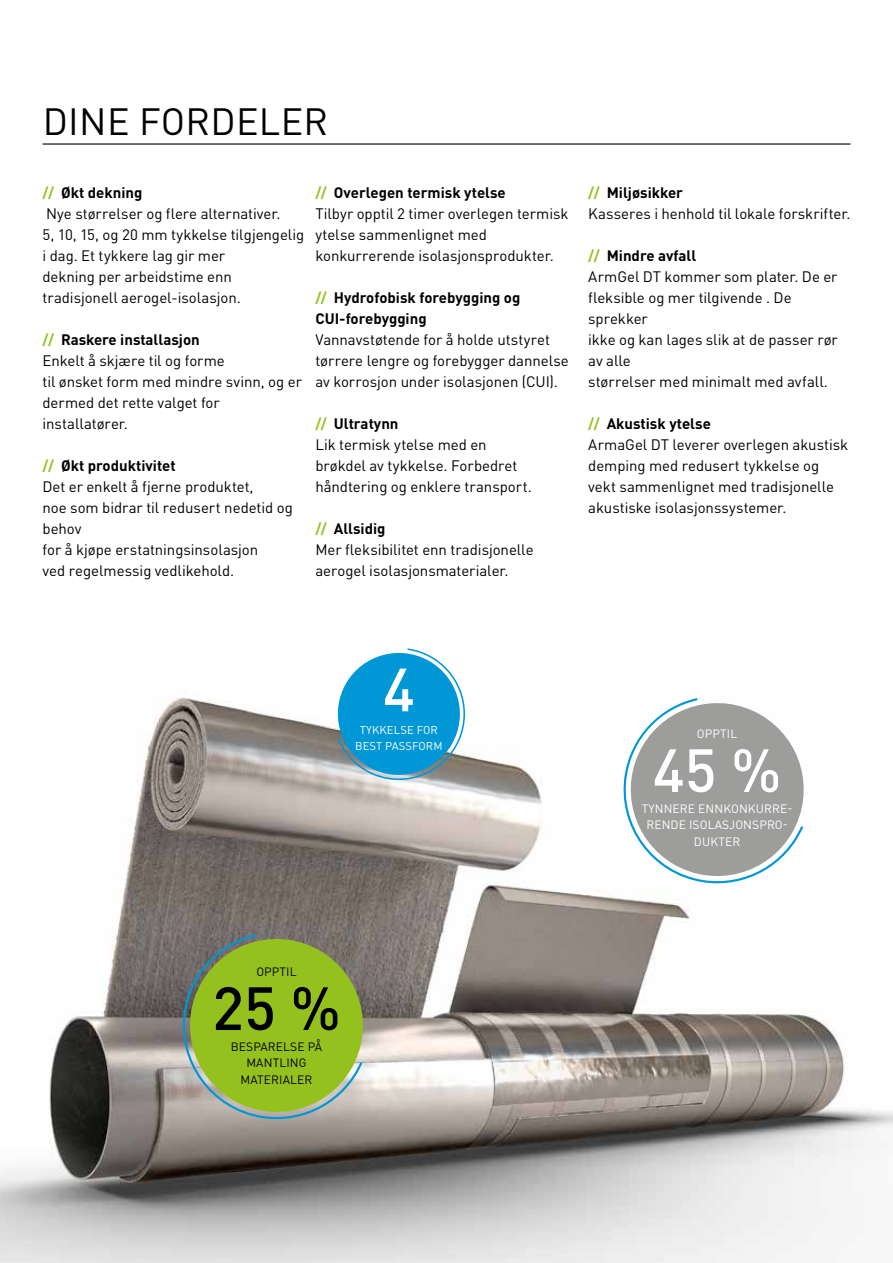
<style>
.page{position:relative;width:893px;height:1263px;background:#fff}
.page>*{position:absolute;margin:0;border:0;box-sizing:border-box;transform-origin:0 0}
.t1{font:500 60px "DIN Pro";color:#fff}
.t2{font:500 60px "DIN Pro";color:#000}
.t3{font:37.5px "DIN Pro";letter-spacing:.01em;color:#000}
.t4{font:15px/21px "DIN Pro";letter-spacing:-.005em;color:#000}
.t5{font:700 15px/21px "DIN Pro";color:#000}
.t6{font:12px/16.5px "DIN Pro";letter-spacing:.01em;color:#fff;text-align:center}
.t7{font:12px/16.5px "DIN Pro";letter-spacing:.01em;color:#000;text-align:center}
.t8{font:11.25px/16.5px "DIN Pro";letter-spacing:.01em;color:#fff;text-align:center}
.s1{font-weight:700;color:#95c11f}
.s2{font-weight:700}
.s3{color:#95c11f}
</style>
<div class="page">
<img style="left:0;top:697px;width:893px;height:566px">
<hr style="left:43px;top:143px;width:807px;height:2px;background:#000">
<svg style="left:617px;top:697px;width:199px;height:192px"></svg>
<svg style="left:176px;top:927px;width:199px;height:198px"></svg>
<svg style="left:329px;top:648px;width:140px;height:136px"></svg>
<h2 class="t3" style="left:43px;top:93px;width:287px">DINE FORDELER</h2>
<p class="t4" style="left:43px;top:181px;width:263px"><span class="s1">//</span> <span class="s2">Økt dekning<br></span>Nye størrelser og flere alternativer.<br>5, 10, 15, og 20 mm tykkelse tilgjengelig i dag. Et tykkere lag gir mer<br>dekning per arbeidstime enn tradisjonell aerogel-isolasjon.</p>
<p class="t4" style="left:43px;top:328px;width:261px"><span class="s1">//</span> <span class="s2">Raskere installasjon<br></span>Enkelt å skjære til og forme<br>til ønsket form med mindre svinn, og er dermed det rette valget for installatører.</p>
<p class="t4" style="left:43px;top:454px;width:252px"><span class="s1">//</span> <span class="s2">Økt produktivitet<br></span>Det er enkelt å fjerne produktet,<br>noe som bidrar til redusert nedetid og behov<br>for å kjøpe erstatningsinsolasjon<br>ved regelmessig vedlikehold.</p>
<p class="t4" style="left:315px;top:181px;width:255px"><span class="s1">//</span> <span class="s2">Overlegen termisk ytelse<br></span>Tilbyr opptil 2 timer overlegen termisk ytelse sammenlignet med konkurrerende isolasjonsprodukter.</p>
<p class="t5" style="left:315px;top:286px;width:207px"><span class="s3">//</span> Hydrofobisk forebygging og<br>CUI-forebygging</p>
<p class="t4" style="left:315px;top:328px;width:255px">Vannavstøtende for å holde utstyret tørrere lengre og forebygger dannelse av korrosjon under isolasjonen (CUI).</p>
<p class="t4" style="left:315px;top:412px;width:218px"><span class="s1">//</span> <span class="s2">Ultratynn<br></span>Lik termisk ytelse med en brøkdel av tykkelse. Forbedret håndtering og enklere transport.</p>
<p class="t4" style="left:315px;top:517px;width:220px"><span class="s1">//</span> <span class="s2">Allsidig<br></span>Mer fleksibilitet enn tradisjonelle aerogel isolasjonsmaterialer.</p>
<p class="t4" style="left:588px;top:181px;width:264px"><span class="s1">//</span> <span class="s2">Miljøsikker<br></span>Kasseres i henhold til lokale forskrifter.</p>
<p class="t4" style="left:588px;top:244px;width:251px"><span class="s1">//</span> <span class="s2">Mindre avfall<br></span>ArmGel DT kommer som plater. De er fleksible og mer tilgivende . De sprekker<br>ikke og kan lages slik at de passer rør av alle<br>størrelser med minimalt med avfall.</p>
<p class="t4" style="left:588px;top:412px;width:261px"><span class="s1">//</span> <span class="s2">Akustisk ytelse<br></span>ArmaGel DT leverer overlegen akustisk demping med redusert tykkelse og vekt sammenlignet med tradisjonelle akustiske isolasjonssystemer.</p>
<h1 class="t1" style="left:383px;top:643px;width:33px">4</h1>
<p class="t8" style="left:355px;top:721px;width:89px">TYKKELSE FOR<br>BEST PASSFORM</p>
<p class="t6" style="left:697px;top:725px;width:42px">OPPTIL</p>
<h1 class="t1" style="left:653px;top:724px;width:130px">45 %</h1>
<p class="t6" style="left:646px;top:816px;width:143px">RENDE ISOLASJONSPRO-<br>DUKTER</p>
<p class="t6" style="left:642px;top:799px;width:152px">TYNNERE ENNKONKURRE-</p>
<p class="t7" style="left:256px;top:963px;width:42px">OPPTIL</p>
<h1 class="t2" style="left:212px;top:962px;width:130px">25 %</h1>
<p class="t7" style="left:231px;top:1037px;width:93px">BESPARELSE PÅ<br>MANTLING<br>MATERIALER</p>
</div>
